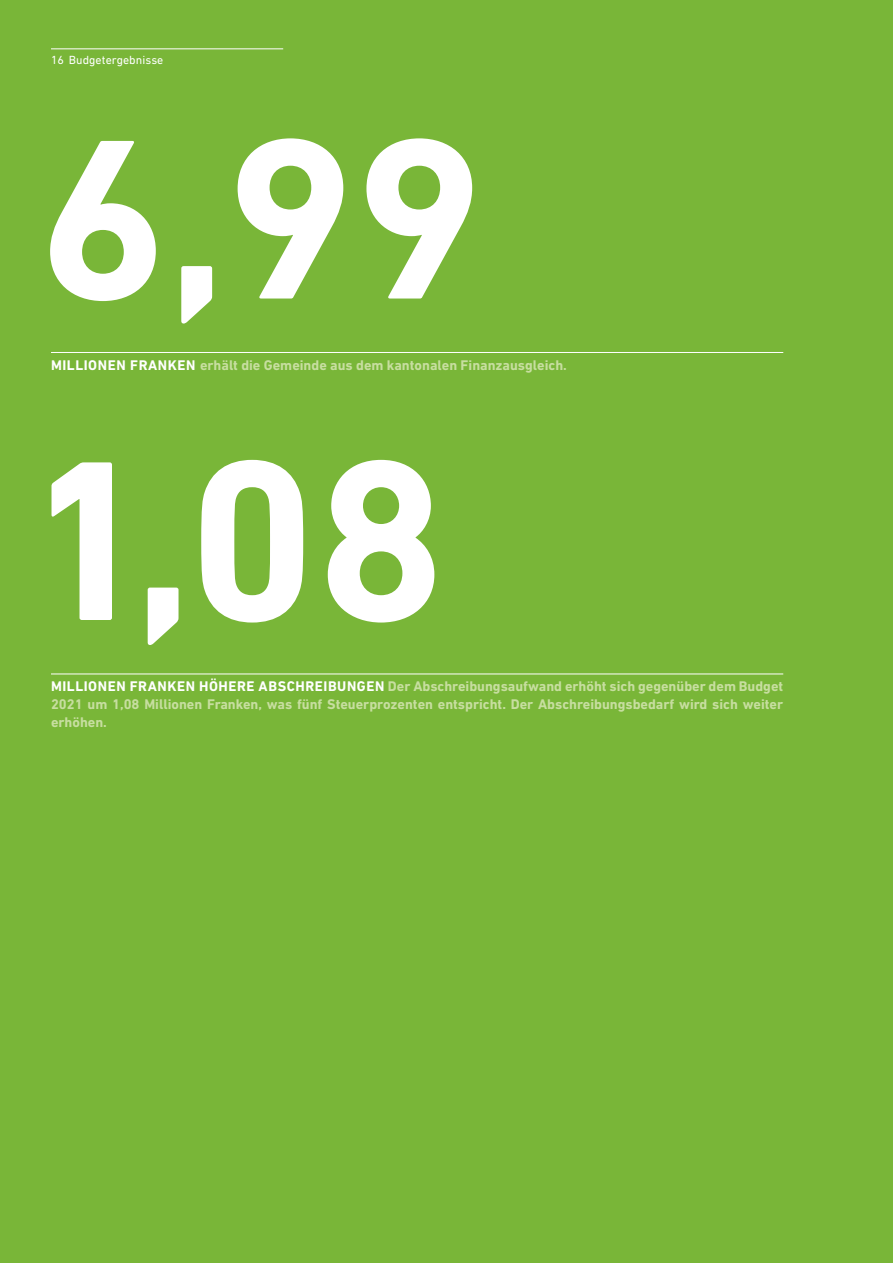
<style>
.page{position:relative;width:893px;height:1263px;background:#79b638}
.page>*{position:absolute;margin:0;border:0;box-sizing:border-box;transform-origin:0 0}
.t1{font:700 231.75px/321.5px "DIN Next LT Pro";color:#fff}
.t2{font:700 14.25px/17.9px "DIN Next LT Pro";color:#c7dea0;text-align:justify}
.t3{font:12px "DIN Next LT Pro";letter-spacing:.005em;color:#fff}
.s1{color:#fff}
</style>
<div class="page">
<hr style="left:51px;top:352px;width:732px;height:1px;background:#fff">
<hr style="left:51px;top:48px;width:232px;height:1px;background:#fff">
<hr style="left:51px;top:674px;width:732px;height:1px;background:#fff">
<p class="t3" style="left:51px;top:53px;width:114px">16 Budgetergebnisse</p>
<h1 class="t1" style="left:23px;top:58px;width:462px">6,99<br>1,08</h1>
<p class="t2" style="left:51px;top:356px;width:517px"><span class="s1">MILLIONEN FRANKEN</span> erhält die Gemeinde aus dem kantonalen Finanzausgleich.</p>
<p class="t2" style="left:51px;top:678px;width:734px"><span class="s1">MILLIONEN FRANKEN HÖHERE ABSCHREIBUNGEN</span> Der Abschreibungsaufwand erhöht sich gegenüber dem Budget 2021 um 1,08 Millionen Franken, was fünf Steuerprozenten entspricht. Der Abschreibungsbedarf wird sich weiter erhöhen.</p>
</div>
